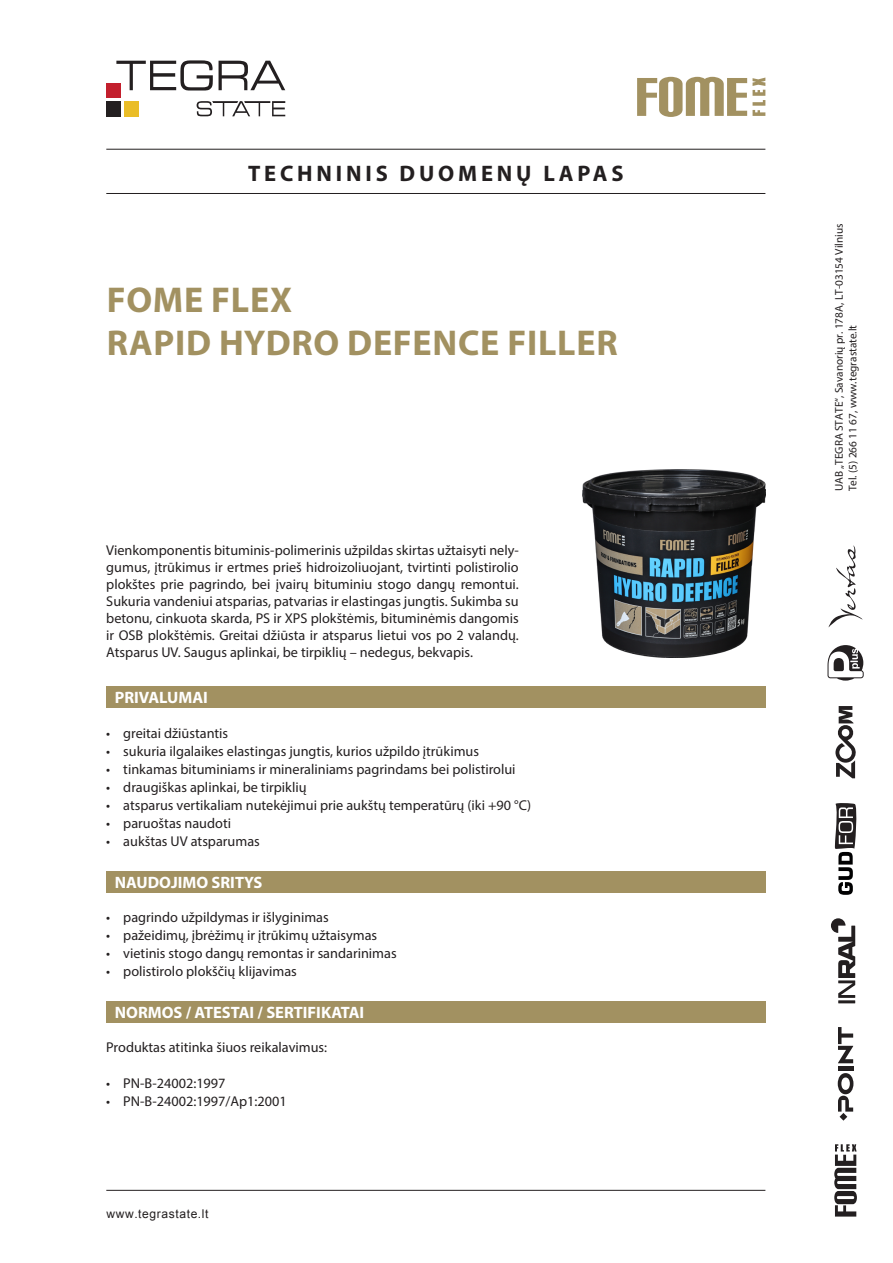
<style>
.page{position:relative;width:893px;height:1263px;background:#fff}
.page>*{position:absolute;margin:0;border:0;box-sizing:border-box;transform-origin:0 0}
.t1{font:700 36px "Myriad Pro";letter-spacing:.02em;color:#a29161}
.t2{font:700 22.5px "Myriad Pro";letter-spacing:.17em;color:#231f20}
.t3{font:700 16.5px "Myriad Pro";color:#fff}
.t4{font:14.25px/17.1px "Myriad Pro";color:#231f20;text-align:justify}
.t5{font:12px "Arial";letter-spacing:.05em;color:#231f20}
.t6{font:11.25px/13.5px "Myriad Pro";color:#231f20}
</style>
<div class="page">
<div style="left:107px;top:83px;width:14px;height:15px;background:#c31f2d"></div>
<div style="left:124px;top:101px;width:14px;height:15px;background:#eabd27"></div>
<div style="left:107px;top:101px;width:14px;height:15px;background:#231f20"></div>
<svg style="left:116px;top:60px;width:169px;height:30px"></svg>
<svg style="left:197px;top:101px;width:88px;height:15px"></svg>
<svg style="left:834px;top:1144px;width:23px;height:72px"></svg>
<hr style="left:838px;top:1067px;width:15px;height:4px;background:#231f20">
<svg style="left:838px;top:1027px;width:15px;height:36px"></svg>
<svg style="left:838px;top:1073px;width:15px;height:38px"></svg>
<svg style="left:840px;top:1113px;width:7px;height:7px"></svg>
<svg style="left:827px;top:645px;width:37px;height:36px"></svg>
<svg style="left:835px;top:706px;width:21px;height:72px"></svg>
<svg style="left:828px;top:545px;width:34px;height:82px"></svg>
<hr style="left:838px;top:1000px;width:17px;height:3px;background:#231f20">
<svg style="left:831px;top:918px;width:24px;height:80px"></svg>
<svg style="left:835px;top:803px;width:22px;height:92px"></svg>
<hr style="left:106px;top:193px;width:659px;height:1px;background:#231f20">
<hr style="left:106px;top:1190px;width:659px;height:1px;background:#231f20">
<hr style="left:106px;top:149px;width:659px;height:1px;background:#231f20">
<svg style="left:637px;top:77px;width:128px;height:40px"></svg>
<div style="left:106px;top:687px;width:659px;height:21px;background:#a29161"></div>
<div style="left:106px;top:1001px;width:659px;height:21px;background:#a29161"></div>
<div style="left:106px;top:871px;width:659px;height:21px;background:#a29161"></div>
<img style="left:583px;top:470px;width:182px;height:187px">
<h2 class="t2" style="left:248px;top:158px;width:377px">TECHNINIS DUOMENŲ LAPAS</h2>
<p class="t1" style="left:107px;top:276px;width:187px">FOME FLEX</p>
<p class="t1" style="left:107px;top:319px;width:513px">RAPID HYDRO DEFENCE FILLER</p>
<p class="t4" style="left:106px;top:541px;width:414px">Vienkomponentis bituminis-polimerinis užpildas skirtas užtaisyti nely&shy;gumus, įtrūkimus ir ertmes prieš hidroizoliuojant, tvirtinti polistirolio plokštes prie pagrindo, bei įvairų bituminiu stogo dangų remontui.<br>Sukuria vandeniui atsparias, patvarias ir elastingas jungtis. Sukimba su betonu, cinkuota skarda, PS ir XPS plokštėmis, bituminėmis dangomis ir OSB plokštėmis. Greitai džiūsta ir atsparus lietui vos po 2 valandų.<br>Atsparus UV. Saugus aplinkai, be tirpiklių – nedegus, bekvapis.</p>
<p class="t3" style="left:115px;top:687px;width:95px">PRIVALUMAI</p>
<p class="t4" style="left:106px;top:724px;width:123px">• greitai džiūstantis</p>
<p class="t4" style="left:106px;top:742px;width:374px">• sukuria ilgalaikes elastingas jungtis, kurios užpildo įtrūkimus</p>
<p class="t4" style="left:106px;top:760px;width:411px">• tinkamas bituminiams ir mineraliniams pagrindams bei polistirolui</p>
<p class="t4" style="left:106px;top:778px;width:202px">• draugiškas aplinkai, be tirpiklių</p>
<p class="t4" style="left:106px;top:796px;width:427px">• atsparus vertikaliam nutekėjimui prie aukštų temperatūrų (iki +90 °C)</p>
<p class="t4" style="left:106px;top:814px;width:126px">• paruoštas naudoti</p>
<p class="t4" style="left:106px;top:832px;width:155px">• aukštas UV atsparumas</p>
<p class="t3" style="left:115px;top:872px;width:149px">NAUDOJIMO SRITYS</p>
<p class="t4" style="left:106px;top:909px;width:224px">• pagrindo užpildymas ir išlyginimas</p>
<p class="t4" style="left:106px;top:927px;width:272px">• pažeidimų, įbrėžimų ir įtrūkimų užtaisymas</p>
<p class="t4" style="left:106px;top:945px;width:292px">• vietinis stogo dangų remontas ir sandarinimas</p>
<p class="t4" style="left:106px;top:963px;width:192px">• polistirolo plokščių klijavimas</p>
<p class="t3" style="left:115px;top:1001px;width:251px">NORMOS / ATESTAI / SERTIFIKATAI</p>
<p class="t4" style="left:106px;top:1039px;width:222px">Produktas atitinka šiuos reikalavimus:</p>
<p class="t4" style="left:106px;top:1075px;width:121px">• PN-B-24002:1997</p>
<p class="t4" style="left:106px;top:1093px;width:182px">• PN-B-24002:1997/Ap1:2001</p>
<p class="t5" style="left:106px;top:1206px;width:104px">www.tegrastate.lt</p>
<p class="t6" style="left:832px;top:491px;width:269px;rotate:-90deg">UAB „TEGRA STATE“, Savanorių pr. 178A, LT-03154 Vilnius<br>Tel. (5) 266 11 67, www.tegrastate.lt</p>
</div>
